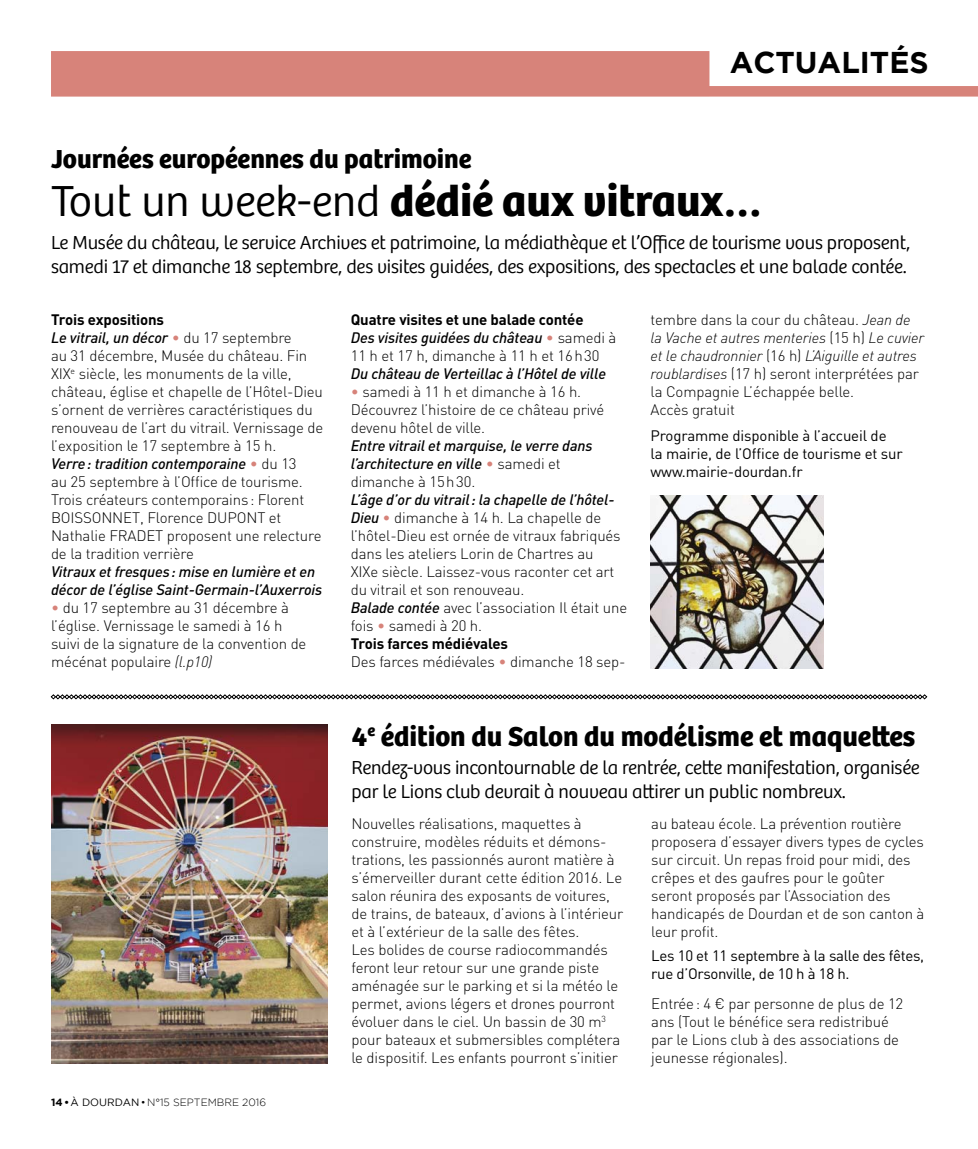
<style>
.page{position:relative;width:978px;height:1149px;background:#fff}
.page>*{position:absolute;margin:0;border:0;box-sizing:border-box;transform-origin:0 0}
.t1{font:700 45px "Bree";color:#000}
.t2{font:700 30px "Gotham";color:#000}
.t3{font:700 28.5px "Bree";color:#000}
.t4{font:700 27px "Bree";color:#000}
.t5{font:300 19.5px/24px "Bree";letter-spacing:-.01em;color:#000}
.t6{font:300 15px/18px "DIN";letter-spacing:-.01em;color:#000}
.t7{font:italic 500 15px/18px "DIN";letter-spacing:-.01em;color:#000}
.t8{font:15px/18px "DIN";letter-spacing:-.01em;color:#000}
.t9{font:300 10.5px "Gotham";color:#000}
.s1{font-weight:300}
.s2{font-weight:700}
.s3{font-weight:500;font-style:italic}
.s4{color:#d7837a}
.s5{font-style:italic}
.s6{font-weight:400}
.s7{font-weight:300;font-style:normal;color:#d7837a}
.s8{font-weight:300;font-style:normal}
</style>
<div class="page">
<svg style="left:51px;top:51px;width:927px;height:46px"></svg>
<img style="left:651px;top:495px;width:172px;height:173px">
<img style="left:51px;top:724px;width:276px;height:339px">
<svg style="left:51px;top:694px;width:876px;height:5px"></svg>
<h2 class="t2" style="left:730px;top:51px;width:201px">ACTUALITÉS</h2>
<h3 class="t4" style="left:51px;top:149px;width:422px">Journées européennes du patrimoine</h3>
<h1 class="t1" style="left:51px;top:184px;width:713px"><span class="s1">Tout un week-end</span> dédié aux vitraux…</h1>
<h3 class="t5" style="left:51px;top:232px;width:861px">Le Musée du château, le service Archives et patrimoine, la médiathèque et l’Office de tourisme vous proposent, samedi 17 et dimanche 18 septembre, des visites guidées, des expositions, des spectacles et une balade contée.</h3>
<p class="t6" style="left:51px;top:312px;width:274px"><span class="s2">Trois expositions<br></span><span class="s3">Le vitrail, un décor</span> <span class="s4">•</span> du 17 septembre<br>au 31 décembre, Musée du château. Fin XIX<sup>e</sup> siècle, les monuments de la ville, château, église et chapelle de l’Hôtel-Dieu s’ornent de verrières caractéristiques du renouveau de l’art du vitrail. Vernissage de l’exposition le 17 septembre à 15 h.<br><span class="s3">Verre : tradition contemporaine</span> <span class="s4">•</span> du 13<br>au 25 septembre à l’Office de tourisme.<br>Trois créateurs contemporains : Florent BOISSONNET, Florence DUPONT et Nathalie FRADET proposent une relecture de la tradition verrière</p>
<p class="t7" style="left:51px;top:564px;width:273px">Vitraux et fresques : mise en lumière et en décor de l’église Saint-Germain-l’Auxerrois</p>
<p class="t6" style="left:51px;top:600px;width:257px"><span class="s4">•</span> du 17 septembre au 31 décembre à l’église. Vernissage le samedi à 16 h suivi de la signature de la convention de mécénat populaire <span class="s5">(l.p10)</span></p>
<p class="t9" style="left:51px;top:1098px;width:217px"><span class="s2">14 •</span><span class="s6">À DOURDAN</span> • N°15 SEPTEMBRE 2016</p>
<p class="t6" style="left:351px;top:312px;width:267px"><span class="s2">Quatre visites et une balade contée<br></span><span class="s3">Des visites guidées du château</span> <span class="s4">•</span> samedi à<br>11 h et 17 h, dimanche à 11 h et 16 h 30</p>
<p class="t7" style="left:351px;top:366px;width:257px">Du château de Verteillac à l’Hôtel de ville</p>
<p class="t6" style="left:351px;top:384px;width:255px"><span class="s4">•</span> samedi à 11 h et dimanche à 16 h.<br>Découvrez l’histoire de ce château privé devenu hôtel de ville.</p>
<p class="t7" style="left:351px;top:438px;width:243px">Entre vitrail et marquise, le verre dans l’architecture en ville <span class="s7">•</span> <span class="s8">samedi et dimanche à 15 h 30.</span></p>
<p class="t6" style="left:351px;top:492px;width:278px"><span class="s3">L’âge d’or du vitrail : la chapelle de l’hôtel-Dieu</span> <span class="s4">•</span> dimanche à 14 h. La chapelle de l’hôtel-Dieu est ornée de vitraux fabriqués dans les ateliers Lorin de Chartres au<br>XIXe siècle. Laissez-vous raconter cet art du vitrail et son renouveau.<br><span class="s3">Balade contée</span> avec l’association Il était une fois <span class="s4">•</span> samedi à 20 h.<br><span class="s2">Trois farces médiévales<br></span>Des farces médiévales <span class="s4">•</span> dimanche 18 sep-</p>
<p class="t6" style="left:651px;top:312px;width:275px">tembre dans la cour du château. <span class="s5">Jean de la Vache et autres menteries</span> (15 h) <span class="s5">Le cuvier et le chaudronnier</span> (16 h) <span class="s5">L’Aiguille et autres roublardises</span> (17 h) seront interprétées par la Compagnie L’échappée belle.<br>Accès gratuit</p>
<p class="t8" style="left:651px;top:428px;width:254px">Programme disponible à l’accueil de<br>la mairie, de l’Office de tourisme et sur www.mairie-dourdan.fr</p>
<h3 class="t3" style="left:351px;top:725px;width:565px">4<sup>e</sup> édition du Salon du modélisme et maque-es</h3>
<h3 class="t5" style="left:351px;top:757px;width:570px">Rendez-vous incontournable de la rentrée, ce-e manifestation, organisée par le Lions club devrait à nouveau a-irer un public nombreux.</h3>
<p class="t6" style="left:351px;top:816px;width:273px">Nouvelles réalisations, maquettes à construire, modèles réduits et démons&shy;trations, les passionnés auront matière à s’émerveiller durant cette édition 2016. Le salon réunira des exposants de voitures, de trains, de bateaux, d’avions à l’intérieur et à l’extérieur de la salle des fêtes.<br>Les bolides de course radiocommandés feront leur retour sur une grande piste aménagée sur le parking et si la météo le permet, avions légers et drones pourront évoluer dans le ciel. Un bassin de 30 m<sup>3 </sup>pour bateaux et submersibles complétera le dispositif. Les enfants pourront s’initier</p>
<p class="t6" style="left:651px;top:816px;width:275px">au bateau école. La prévention routière proposera d’essayer divers types de cycles sur circuit. Un repas froid pour midi, des crêpes et des gaufres pour le goûter seront proposés par l’Association des handicapés de Dourdan et de son canton à leur profit.</p>
<p class="t8" style="left:651px;top:948px;width:274px">Les 10 et 11 septembre à la salle des fêtes, rue d’Orsonville, de 10 h à 18 h.</p>
<p class="t6" style="left:651px;top:996px;width:254px">Entrée : 4 € par personne de plus de 12 ans (Tout le bénéfice sera redistribué par le Lions club à des associations de jeunesse régionales).</p>
</div>
